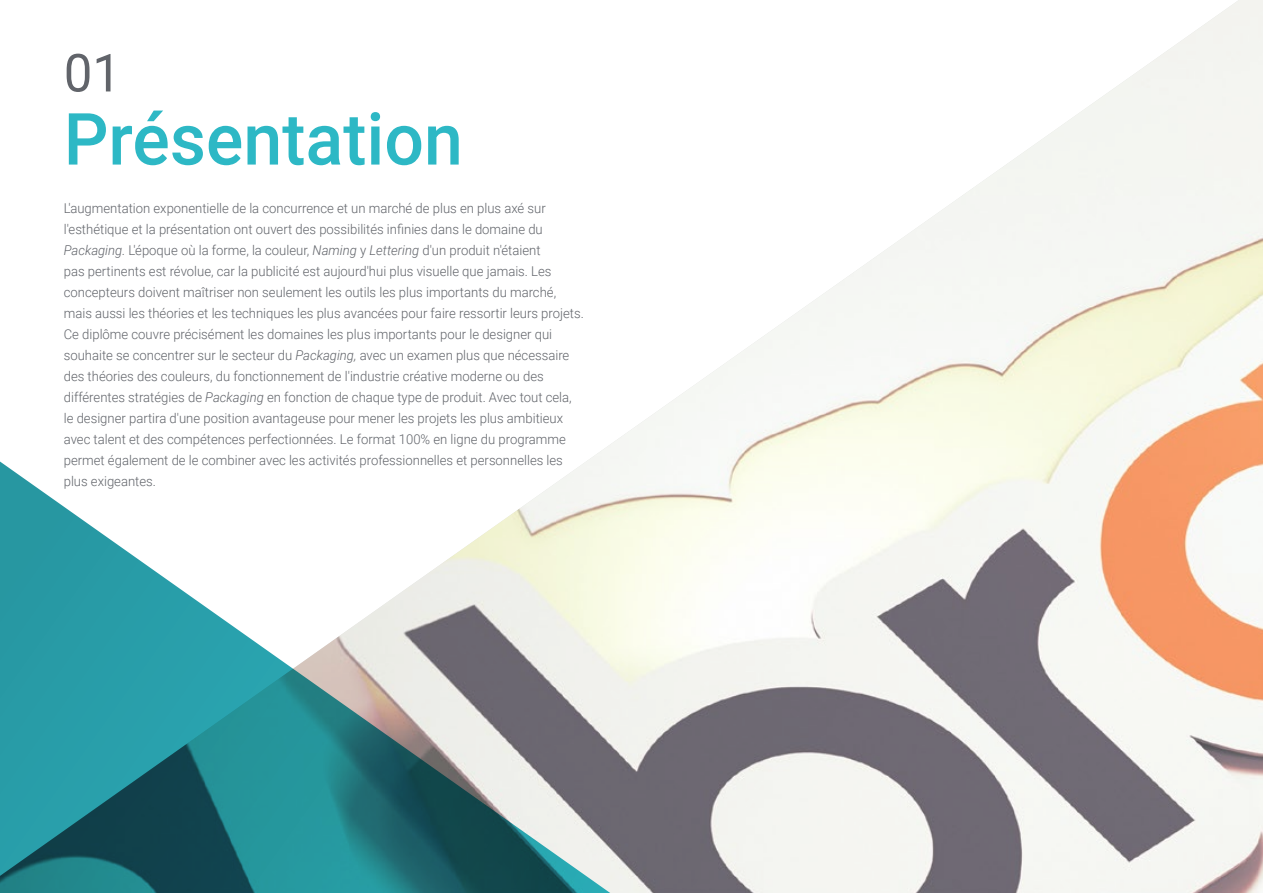
<style>
.page{position:relative;width:1263px;height:893px;background:#fff}
.page>*{position:absolute;margin:0;border:0;box-sizing:border-box;transform-origin:0 0}
.t1{font:500 72px "Roboto";color:#2db8c5}
.t2{font:52.5px "Roboto";color:#61646a}
.t3{font:300 13.5px/21px "Roboto";color:#61646a}
.s1{font-style:italic}
</style>
<div class="page">
<img style="left:608px;top:0;width:655px;height:893px">
<svg style="left:0;top:446px;width:640px;height:447px"></svg>
<h2 class="t2" style="left:64px;top:36px;width:59px">01</h2>
<h1 class="t1" style="left:64px;top:89px;width:401px">Présentation</h1>
<p class="t3" style="left:64px;top:197px;width:522px">L'augmentation exponentielle de la concurrence et un marché de plus en plus axé sur l'esthétique et la présentation ont ouvert des possibilités infinies dans le domaine du <span class="s1">Packaging.</span> L'époque où la forme, la couleur, <span class="s1">Naming</span> y <span class="s1">Lettering</span> d'un produit n'étaient<br>pas pertinents est révolue, car la publicité est aujourd'hui plus visuelle que jamais. Les concepteurs doivent maîtriser non seulement les outils les plus importants du marché, mais aussi les théories et les techniques les plus avancées pour faire ressortir leurs projets.<br>Ce diplôme couvre précisément les domaines les plus importants pour le designer qui souhaite se concentrer sur le secteur du <span class="s1">Packaging,</span> avec un examen plus que nécessaire des théories des couleurs, du fonctionnement de l'industrie créative moderne ou des différentes stratégies de <span class="s1">Packaging</span> en fonction de chaque type de produit. Avec tout cela, le designer partira d'une position avantageuse pour mener les projets les plus ambitieux avec talent et des compétences perfectionnées. Le format 100% en ligne du programme permet également de le combiner avec les activités professionnelles et personnelles les plus exigeantes.</p>
</div>
